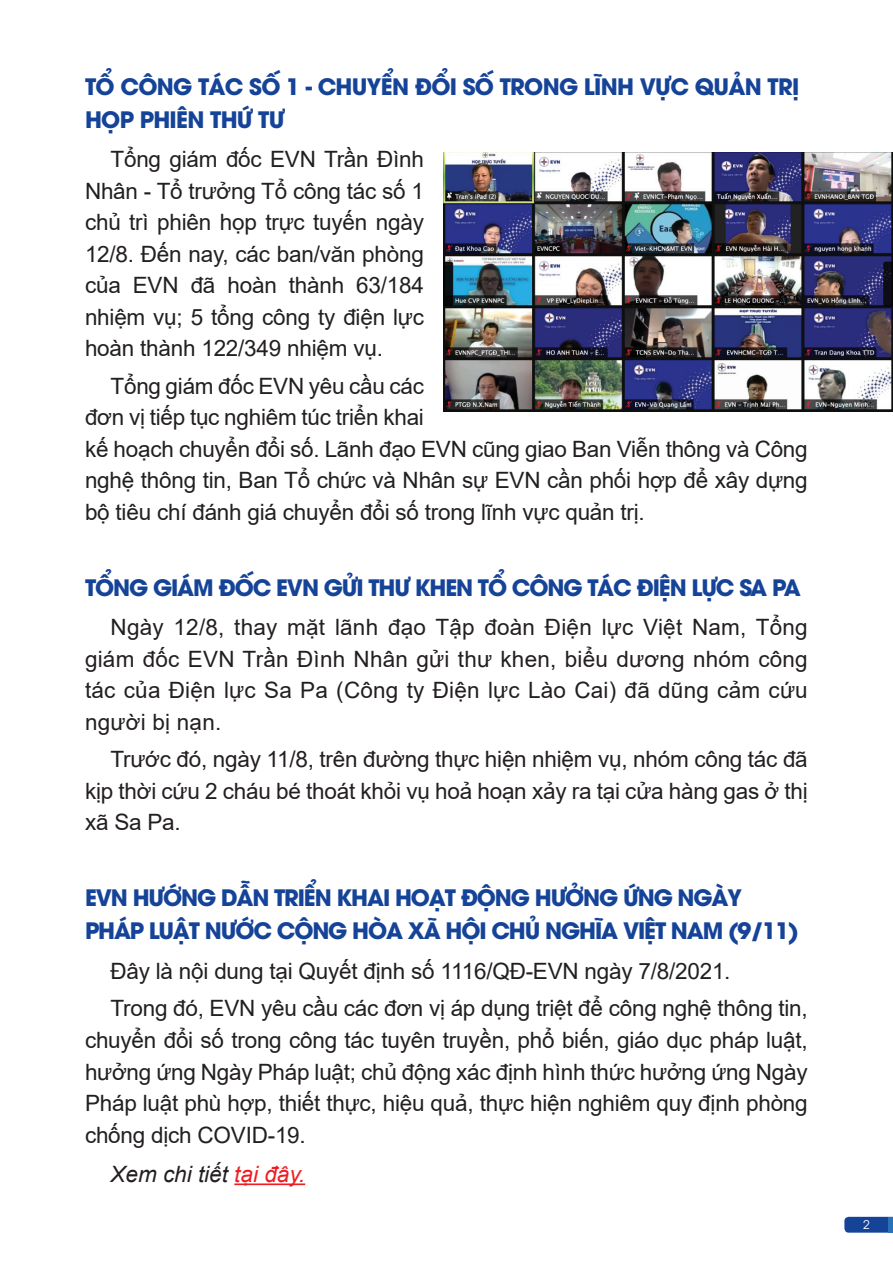
<style>
.page{position:relative;width:893px;height:1263px;background:#fff}
.page>*{position:absolute;margin:0;border:0;box-sizing:border-box;transform-origin:0 0}
.t1{font:22.5px/31.5px "Arial";letter-spacing:-.01em;color:#231f20;text-align:justify}
.t2{font:700 22.5px/33px "UTM Avo";letter-spacing:-.05em;color:#154398}
.t3{font:700 22.5px/33px "UTM Avo";letter-spacing:-.03em;color:#154398}
.t4{font:italic 22.5px "Arial";color:#231f20}
.t5{font:12px "UTM Avo";color:#fff}
.s1{color:#ee1d23}
</style>
<div class="page">
<svg style="left:844px;top:1217px;width:45px;height:16px"></svg>
<hr style="left:889px;top:1217px;width:4px;height:16px;background:#2972b9">
<hr style="left:234px;top:1183px;width:71px;height:2px;background:#ee1d23">
<img style="left:444px;top:152px;width:449px;height:259px">
<p class="t3" style="left:85px;top:68px;width:716px">TỔ CÔNG TÁC SỐ 1 - CHUYỂN ĐỔI SỐ TRONG LĨNH VỰC QUẢN TRỊ<br>HỌP PHIÊN THỨ TƯ</p>
<p class="t1" style="left:85px;top:143px;width:340px;text-indent:26px">Tổng giám đốc EVN Trần Đình Nhân - Tổ trưởng Tổ công tác số 1 chủ trì phiên họp trực tuyến ngày 12/8. Đến nay, các ban/văn phòng của EVN đã hoàn thành 63/184 nhiệm vụ; 5 tổng công ty điện lực hoàn thành 122/349 nhiệm vụ.</p>
<p class="t1" style="left:85px;top:370px;width:724px;text-align:left;text-indent:26px">Tổng giám đốc EVN yêu cầu các<br>đơn vị tiếp tục nghiêm túc triển khai<br>kế hoạch chuyển đổi số. Lãnh đạo EVN cũng giao Ban Viễn thông và Công nghệ thông tin, Ban Tổ chức và Nhân sự EVN cần phối hợp để xây dựng bộ tiêu chí đánh giá chuyển đổi số trong lĩnh vực quản trị.</p>
<p class="t2" style="left:85px;top:569px;width:717px">TỔNG GIÁM ĐỐC EVN GỬI THƯ KHEN TỔ CÔNG TÁC ĐIỆN LỰC SA PA</p>
<p class="t1" style="left:85px;top:611px;width:724px;text-indent:26px">Ngày 12/8, thay mặt lãnh đạo Tập đoàn Điện lực Việt Nam, Tổng giám đốc EVN Trần Đình Nhân gửi thư khen, biểu dương nhóm công tác của Điện lực Sa Pa (Công ty Điện lực Lào Cai) đã dũng cảm cứu người bị nạn.</p>
<p class="t1" style="left:85px;top:744px;width:724px;text-indent:26px">Trước đó, ngày 11/8, trên đường thực hiện nhiệm vụ, nhóm công tác đã kịp thời cứu 2 cháu bé thoát khỏi vụ hoả hoạn xảy ra tại cửa hàng gas ở thị xã Sa Pa.</p>
<p class="t2" style="left:85px;top:879px;width:715px">EVN HƯỚNG DẪN TRIỂN KHAI HOẠT ĐỘNG HƯỞNG ỨNG NGÀY<br>PHÁP LUẬT NƯỚC CỘNG HÒA XÃ HỘI CHỦ NGHĨA VIỆT NAM (9/11)</p>
<p class="t1" style="left:111px;top:952px;width:699px;line-height:37.8px">Đây là nội dung tại Quyết định số 1116/QĐ-EVN ngày 7/8/2021.<br>Trong đó, EVN yêu cầu các đơn vị áp dụng triệt để công nghệ thông tin,</p>
<p class="t1" style="left:85px;top:1024px;width:724px">chuyển đổi số trong công tác tuyên truyền, phổ biến, giáo dục pháp luật, hưởng ứng Ngày Pháp luật; chủ động xác định hình thức hưởng ứng Ngày Pháp luật phù hợp, thiết thực, hiệu quả, thực hiện nghiêm quy định phòng chống dịch COVID-19.</p>
<p class="t4" style="left:111px;top:1159px;width:196px">Xem chi tiết <span class="s1">tại đây.</span></p>
<p class="t5" style="left:863px;top:1215px;width:8px">2</p>
</div>
